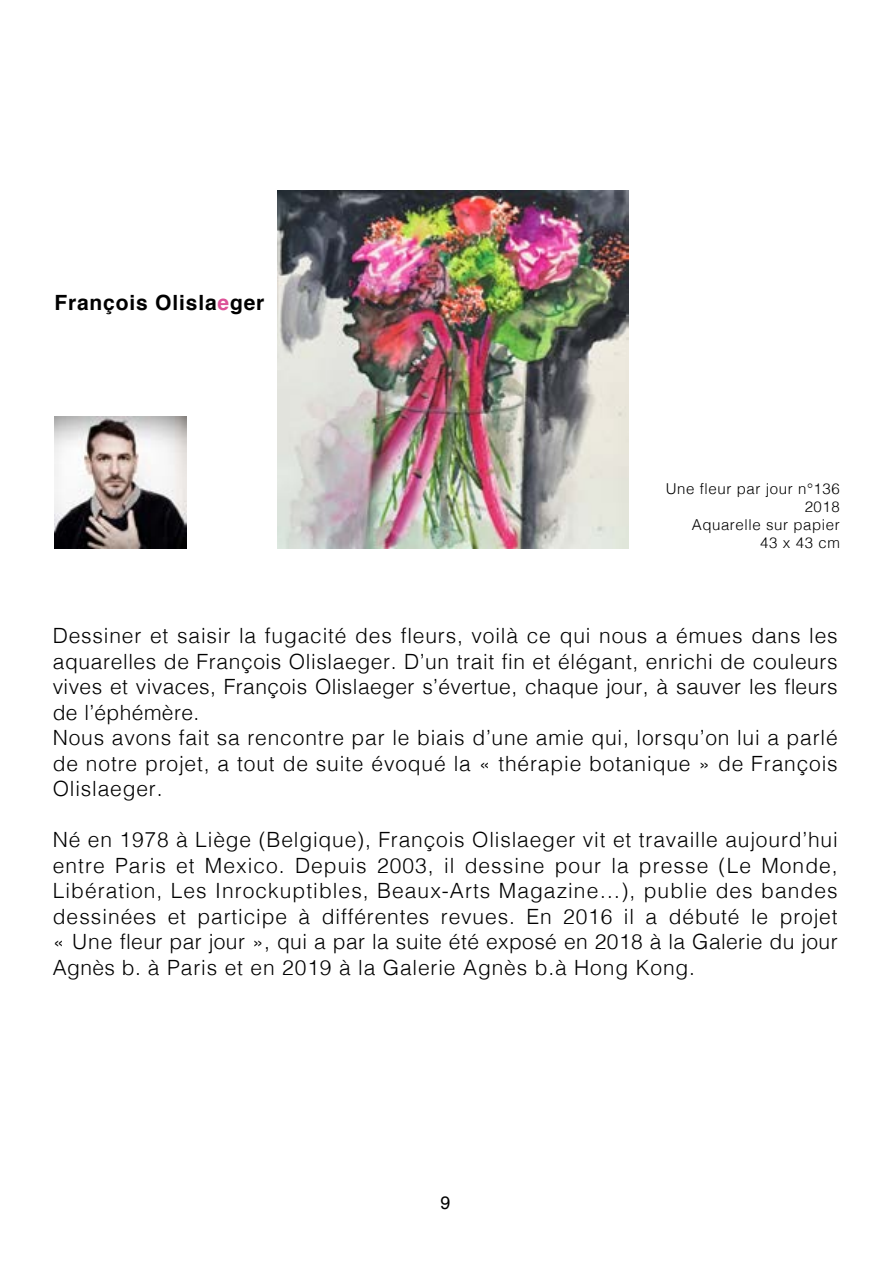
<style>
.page{position:relative;width:893px;height:1263px;background:#fff}
.page>*{position:absolute;margin:0;border:0;box-sizing:border-box;transform-origin:0 0}
.t1{font:300 21px/25.5px "Helvetica";letter-spacing:.04em;color:#000}
.t2{font:700 21px "Helvetica";letter-spacing:.04em;color:#000}
.t3{font:18px "Helvetica";color:#000}
.t4{font:300 15px/18px "Helvetica";letter-spacing:.04em;color:#000;text-align:right}
.s1{color:#dc5197}
</style>
<div class="page">
<img style="left:277px;top:191px;width:351px;height:357px">
<img style="left:54px;top:417px;width:132px;height:131px">
<p class="t2" style="left:54px;top:286px;width:212px">François Olisla<span class="s1">e</span>ger</p>
<p class="t4" style="left:666px;top:479px;width:176px">Une fleur par jour n°136<br>2018<br>Aquarelle sur papier<br>43 x 43 cm</p>
<p class="t1" style="left:53px;top:621px;width:787px">Dessiner et saisir la fugacité des fleurs, voilà ce qui nous a émues dans les aquarelles de François Olislaeger. D’un trait fin et élégant, enrichi de couleurs vives et vivaces, François Olislaeger s’évertue, chaque jour, à sauver les fleurs de l’éphémère.<br>Nous avons fait sa rencontre par le biais d’une amie qui, lorsqu’on lui a parlé de notre projet, a tout de suite évoqué la « thérapie botanique » de François Olislaeger.</p>
<p class="t1" style="left:53px;top:825px;width:787px;text-align:justify">Né en 1978 à Liège (Belgique), François Olislaeger vit et travaille aujourd’hui entre Paris et Mexico. Depuis 2003, il dessine pour la presse (Le Monde, Libération, Les Inrockuptibles, Beaux-Arts Magazine…), publie des bandes dessinées et participe à différentes revues. En 2016 il a débuté le projet « Une fleur par jour », qui a par la suite été exposé en 2018 à la Galerie du jour Agnès b. à Paris et en 2019 à la Galerie Agnès b.à Hong Kong.</p>
<p class="t3" style="left:440px;top:1188px;width:12px">9</p>
</div>
